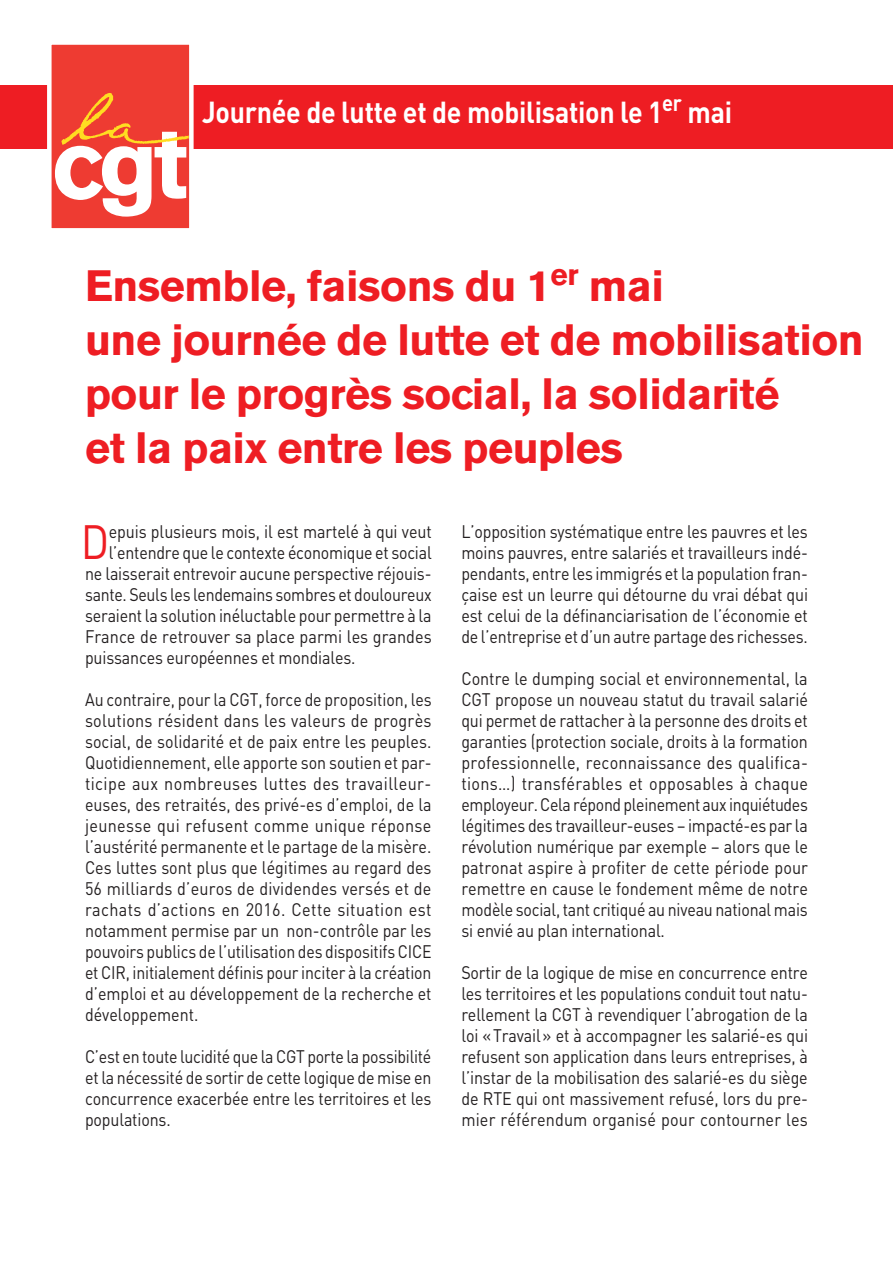
<style>
.page{position:relative;width:893px;height:1263px;background:#fff}
.page>*{position:absolute;margin:0;border:0;box-sizing:border-box;transform-origin:0 0}
.t1{font:47.55px "DIN";color:#ee1d23;scale:.89 1}
.t2{font:700 43.5px/54px "Akzidenz Grotesk BE";letter-spacing:-.01em;color:#ee1d23}
.t3{font:700 30px "DIN";letter-spacing:-.01em;color:#fff;scale:.89 1}
.t4{font:18px/21px "DIN";letter-spacing:-.01em;color:#231f20;text-align:justify;scale:.89 1}
.t5{font:18px/21px "DIN";letter-spacing:-.01em;color:#231f20;text-align:justify;scale:.9 1}
.t6{font:18px "DIN";letter-spacing:-.01em;color:#231f20;scale:.88 1}
</style>
<div class="page">
<div style="left:0;top:85px;width:893px;height:64px;background:#ee1d23"></div>
<div style="left:49px;top:43px;width:142px;height:187px;background:#ee3b32"></div>
<svg style="left:55px;top:93px;width:134px;height:124px"></svg>
<div style="left:47px;top:40px;width:147px;height:193px;border:4px solid #fff"></div>
<h3 class="t3" style="left:202px;top:93px;width:597px">Journée de lutte et de mobilisation le 1<sup>er</sup> mai</h3>
<h2 class="t2" style="left:85px;top:259px;width:780px">Ensemble, faisons du 1<sup>er</sup> mai<br>une journée de lutte et de mobilisation pour le progrès social, la solidarité<br>et la paix entre les peuples</h2>
<h1 class="t1" style="left:81px;top:512px;width:33px">D</h1>
<p class="t4" style="left:109px;top:520px;width:364px">epuis plusieurs mois, il est martelé à qui veut</p>
<p class="t4" style="left:109px;top:541px;width:364px">l’entendre que le contexte économique et social</p>
<p class="t4" style="left:85px;top:562px;width:391px">ne laisserait entrevoir aucune perspective réjouis-</p>
<p class="t6" style="left:85px;top:583px;width:395px">sante. Seuls les lendemains sombres et douloureux</p>
<p class="t4" style="left:85px;top:604px;width:391px">seraient la solution inéluctable pour permettre à la</p>
<p class="t5" style="left:85px;top:625px;width:387px">France de retrouver sa place parmi les grandes</p>
<p class="t4" style="left:85px;top:646px;width:305px">puissances européennes et mondiales.</p>
<p class="t4" style="left:85px;top:688px;width:391px">Au contraire, pour la CGT, force de proposition, les solutions résident dans les valeurs de progrès social, de solidarité et de paix entre les peuples.<br>Quotidiennement, elle apporte son soutien et par&shy;ticipe aux nombreuses luttes des travailleur&shy;euses, des retraités, des privé-es d’emploi, de la jeunesse qui refusent comme unique réponse l’austérité permanente et le partage de la misère.<br>Ces luttes sont plus que légitimes au regard des 56 milliards d’euros de dividendes versés et de rachats d’actions en 2016. Cette situation est notamment permise par un non-contrôle par les pouvoirs publics de l’utilisation des dispositifs CICE et CIR, initialement définis pour inciter à la création d’emploi et au développement de la recherche et développement.</p>
<p class="t4" style="left:85px;top:1045px;width:391px">C’est en toute lucidité que la CGT porte la possibilité et la nécessité de sortir de cette logique de mise en concurrence exacerbée entre les territoires et les populations.</p>
<p class="t4" style="left:461px;top:520px;width:391px">L’opposition systématique entre les pauvres et les moins pauvres, entre salariés et travailleurs indé&shy;pendants, entre les immigrés et la population fran&shy;çaise est un leurre qui détourne du vrai débat qui est celui de la définanciarisation de l’économie et de l’entreprise et d’un autre partage des richesses.</p>
<p class="t5" style="left:461px;top:667px;width:387px">Contre le dumping social et environnemental, la CGT propose un nouveau statut du travail salarié qui permet de rattacher à la personne des droits et garanties (protection sociale, droits à la formation professionnelle, reconnaissance des qualifica&shy;tions…) transférables et opposables à chaque employeur. Cela répond pleinement aux inquiétudes légitimes des travailleur-euses – impacté-es par la révolution numérique par exemple – alors que le patronat aspire à profiter de cette période pour remettre en cause le fondement même de notre modèle social, tant critiqué au niveau national mais si envié au plan international.</p>
<p class="t4" style="left:461px;top:961px;width:391px">Sortir de la logique de mise en concurrence entre les territoires et les populations conduit tout natu&shy;rellement la CGT à revendiquer l’abrogation de la loi «Travail» et à accompagner les salarié-es qui refusent son application dans leurs entreprises, à l’instar de la mobilisation des salarié-es du siège de RTE qui ont massivement refusé, lors du pre&shy;mier référendum organisé pour contourner les</p>
</div>
